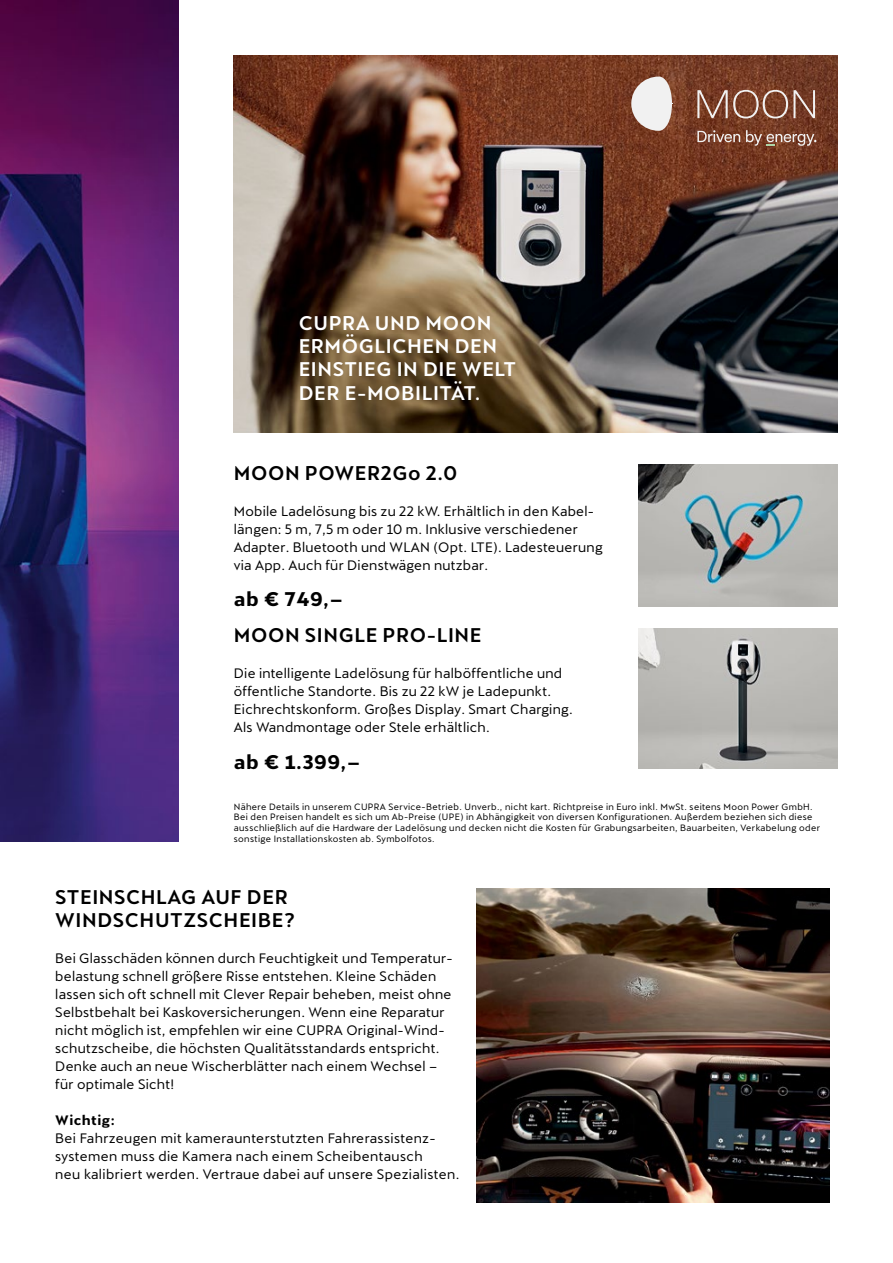
<style>
.page{position:relative;width:893px;height:1263px;background:#fff}
.page>*{position:absolute;margin:0;border:0;box-sizing:border-box;transform-origin:0 0}
.t1{font:500 19.5px/23.4px "Cupra";letter-spacing:.03em;color:#000}
.t2{font:500 19.5px/23.4px "Cupra";letter-spacing:.03em;color:#fff}
.t3{font:19.5px "Cupra Bold 15";letter-spacing:.03em;color:#000}
.t4{font:13.5px/18px "Cupra Regular 14";letter-spacing:.02em;color:#000}
.t5{font:13.5px "Cupra Bold 15";letter-spacing:.03em;color:#000}
.t6{font:9px/10.8px "Cupra Regular 14";letter-spacing:.04em;color:#000}
</style>
<div class="page">
<img style="left:0;top:0;width:179px;height:842px">
<img style="left:476px;top:889px;width:353px;height:313px">
<img style="left:234px;top:55px;width:604px;height:377px">
<img style="left:639px;top:465px;width:199px;height:142px">
<img style="left:639px;top:628px;width:199px;height:141px">
<svg style="left:631px;top:77px;width:41px;height:54px"></svg>
<svg style="left:697px;top:90px;width:118px;height:28px;background:#916351"></svg>
<svg style="left:697px;top:130px;width:43px;height:12px"></svg>
<svg style="left:746px;top:130px;width:70px;height:16px"></svg>
<h1 class="t2" style="left:299px;top:311px;width:219px">CUPRA UND MOON<br>ERMÖGLICHEN DEN<br>EINSTIEG IN DIE WELT<br>DER E-MOBILITÄT.</h1>
<h1 class="t1" style="left:234px;top:462px;width:225px">MOON POWER2Go 2.0</h1>
<p class="t4" style="left:234px;top:500px;width:370px">Mobile Ladelösung bis zu 22 kW. Erhältlich in den Kabel&shy;längen: 5 m, 7,5 m oder 10 m. Inklusive verschiedener Adapter. Bluetooth und WLAN (Opt. LTE). Ladesteuerung via App. Auch für Dienstwägen nutzbar.</p>
<h1 class="t3" style="left:234px;top:588px;width:110px">ab € 749,–</h1>
<h1 class="t1" style="left:234px;top:624px;width:249px">MOON SINGLE PRO-LINE</h1>
<p class="t4" style="left:234px;top:662px;width:340px">Die intelligente Ladelösung für halböffentliche und öffentliche Standorte. Bis zu 22 kW je Ladepunkt.<br>Eichrechtskonform. Großes Display. Smart Charging.<br>Als Wandmontage oder Stele erhältlich.</p>
<h1 class="t3" style="left:234px;top:750px;width:128px">ab € 1.399,–</h1>
<p class="t6" style="left:234px;top:799px;width:588px">Nähere Details in unserem CUPRA Service-Betrieb. Unverb., nicht kart. Richtpreise in Euro inkl. MwSt. seitens Moon Power GmbH.<br>Bei den Preisen handelt es sich um Ab-Preise (UPE) in Abhängigkeit von diversen Konfigurationen. Außerdem beziehen sich diese ausschließlich auf die Hardware der Ladelösung und decken nicht die Kosten für Grabungsarbeiten, Bauarbeiten, Verkabelung oder sonstige Installationskosten ab. Symbolfotos.</p>
<h1 class="t1" style="left:55px;top:885px;width:242px">STEINSCHLAG AUF DER<br>WINDSCHUTZSCHEIBE?</h1>
<p class="t4" style="left:55px;top:947px;width:399px">Bei Glasschäden können durch Feuchtigkeit und Temperatur&shy;belastung schnell größere Risse entstehen. Kleine Schäden lassen sich oft schnell mit Clever Repair beheben, meist ohne Selbstbehalt bei Kaskoversicherungen. Wenn eine Reparatur nicht möglich ist, empfehlen wir eine CUPRA Original-Wind&shy;schutzscheibe, die höchsten Qualitätsstandards entspricht.<br>Denke auch an neue Wischerblätter nach einem Wechsel – für optimale Sicht!</p>
<p class="t5" style="left:55px;top:1112px;width:61px">Wichtig:</p>
<p class="t4" style="left:55px;top:1127px;width:406px">Bei Fahrzeugen mit kameraunterstutzten Fahrerassistenz&shy;systemen muss die Kamera nach einem Scheibentausch<br>neu kalibriert werden. Vertraue dabei auf unsere Spezialisten.</p>
</div>
